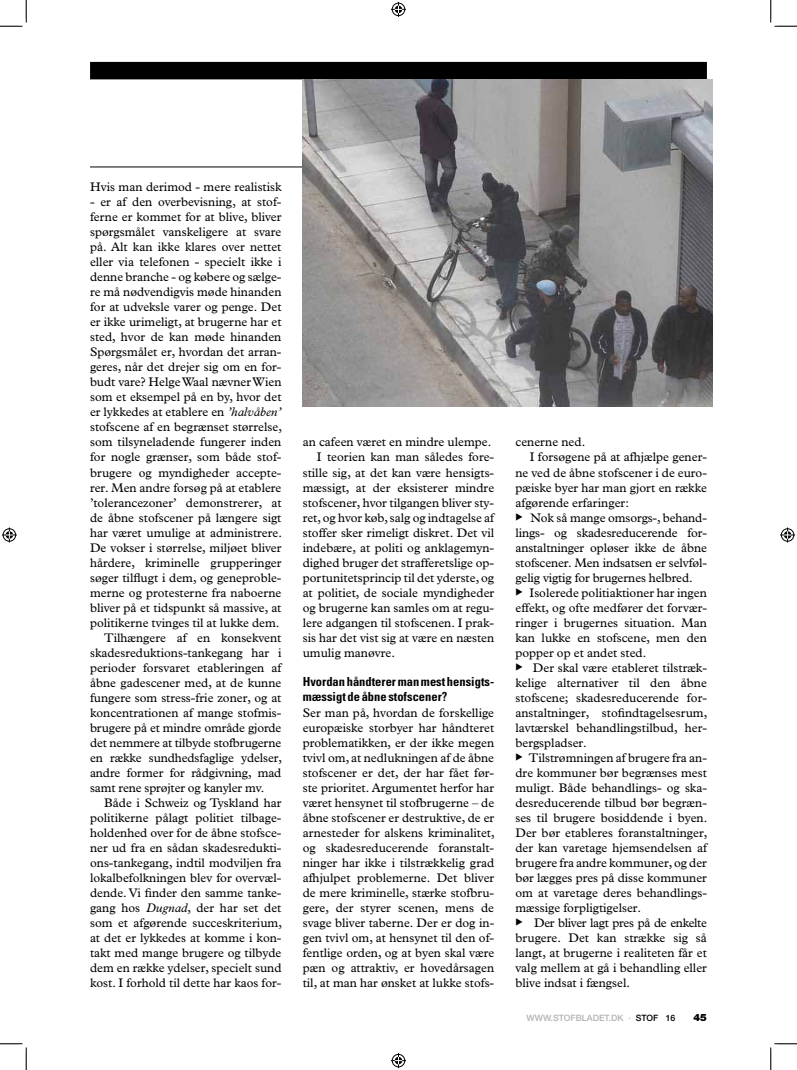
<style>
.page{position:relative;width:797px;height:1070px;background:#fff}
.page>*{position:absolute;margin:0;border:0;box-sizing:border-box;transform-origin:0 0}
.t1{font:12.5px/15px "Plantin";color:#000;text-align:justify}
.t2{font:700 condensed 12.5px/15px "Univers";color:#000}
.t3{font:900 10px "Helvetica Neue";color:#000}
.t4{font:500 8.75px "Helvetica Neue";color:#b1b3b4}
.s1{font-style:italic}
.s2{color:#000}
</style>
<div class="page">
<hr style="left:90px;top:167px;width:617px;height:1px;background:#000">
<div style="left:90px;top:62px;width:617px;height:17px;background:#000"></div>
<img style="left:303px;top:79px;width:409px;height:327px">
<svg style="left:0;top:0;width:27px;height:27px"></svg>
<svg style="left:0;top:1043px;width:27px;height:26px"></svg>
<svg style="left:770px;top:0;width:27px;height:27px"></svg>
<svg style="left:770px;top:1043px;width:27px;height:26px"></svg>
<svg style="left:391px;top:2px;width:15px;height:15px"></svg>
<svg style="left:391px;top:1053px;width:15px;height:15px"></svg>
<svg style="left:2px;top:527px;width:15px;height:15px"></svg>
<svg style="left:780px;top:527px;width:15px;height:15px"></svg>
<p class="t1" style="left:90px;top:179px;width:193px">Hvis man derimod - mere realistisk</p>
<p class="t1" style="left:90px;top:194px;width:193px">- er af den overbevisning, at stof-</p>
<p class="t1" style="left:90px;top:209px;width:193px">ferne er kommet for at blive, bliver</p>
<p class="t1" style="left:90px;top:224px;width:193px">spørgsmålet vanskeligere at svare</p>
<p class="t1" style="left:90px;top:239px;width:193px">på. Alt kan ikke klares over nettet</p>
<p class="t1" style="left:90px;top:254px;width:193px">eller via telefonen - specielt ikke i</p>
<p class="t1" style="left:90px;top:269px;width:193px">denne branche - og købere og sælge-</p>
<p class="t1" style="left:90px;top:284px;width:193px">re må nødvendigvis møde hinanden</p>
<p class="t1" style="left:90px;top:299px;width:193px">for at udveksle varer og penge. Det</p>
<p class="t1" style="left:90px;top:314px;width:193px">er ikke urimeligt, at brugerne har et</p>
<p class="t1" style="left:90px;top:329px;width:193px">sted, hvor de kan møde hinanden</p>
<p class="t1" style="left:90px;top:344px;width:193px">Spørgsmålet er, hvordan det arran-</p>
<p class="t1" style="left:90px;top:359px;width:193px">geres, når det drejer sig om en for-</p>
<p class="t1" style="left:90px;top:374px;width:193px">budt vare? Helge Waal nævner Wien</p>
<p class="t1" style="left:90px;top:389px;width:193px">som et eksempel på en by, hvor det</p>
<p class="t1" style="left:90px;top:404px;width:193px">er lykkedes at etablere en <span class="s1">’halvåben’</span></p>
<p class="t1" style="left:90px;top:419px;width:193px">stofscene af en begrænset størrelse,</p>
<p class="t1" style="left:90px;top:434px;width:193px">som tilsyneladende fungerer inden</p>
<p class="t1" style="left:90px;top:449px;width:193px">for nogle grænser, som både stof-</p>
<p class="t1" style="left:90px;top:464px;width:193px">brugere og myndigheder accepte-</p>
<p class="t1" style="left:90px;top:479px;width:193px">rer. Men andre forsøg på at etablere</p>
<p class="t1" style="left:90px;top:494px;width:193px">’tolerancezoner’ demonstrerer, at</p>
<p class="t1" style="left:90px;top:509px;width:193px">de åbne stofscener på længere sigt</p>
<p class="t1" style="left:90px;top:524px;width:193px">har været umulige at administrere.</p>
<p class="t1" style="left:90px;top:539px;width:193px">De vokser i størrelse, miljøet bliver</p>
<p class="t1" style="left:90px;top:554px;width:193px">hårdere, kriminelle grupperinger</p>
<p class="t1" style="left:90px;top:569px;width:193px">søger tilflugt i dem, og geneproble-</p>
<p class="t1" style="left:90px;top:584px;width:193px">merne og protesterne fra naboerne</p>
<p class="t1" style="left:90px;top:599px;width:193px">bliver på et tidspunkt så massive, at</p>
<p class="t1" style="left:90px;top:614px;width:191px">politikerne tvinges til at lukke dem.</p>
<p class="t1" style="left:104px;top:629px;width:179px">Tilhængere af en konsekvent</p>
<p class="t1" style="left:90px;top:644px;width:193px">skadesreduktions-tankegang har i</p>
<p class="t1" style="left:90px;top:659px;width:193px">perioder forsvaret etableringen af</p>
<p class="t1" style="left:90px;top:674px;width:193px">åbne gadescener med, at de kunne</p>
<p class="t1" style="left:90px;top:689px;width:193px">fungere som stress-frie zoner, og at</p>
<p class="t1" style="left:90px;top:704px;width:193px">koncentrationen af mange stofmis-</p>
<p class="t1" style="left:90px;top:719px;width:193px">brugere på et mindre område gjorde</p>
<p class="t1" style="left:90px;top:734px;width:193px">det nemmere at tilbyde stofbrugerne</p>
<p class="t1" style="left:90px;top:749px;width:193px">en række sundhedsfaglige ydelser,</p>
<p class="t1" style="left:90px;top:764px;width:193px">andre former for rådgivning, mad</p>
<p class="t1" style="left:90px;top:779px;width:176px">samt rene sprøjter og kanyler mv.</p>
<p class="t1" style="left:104px;top:794px;width:179px">Både i Schweiz og Tyskland har</p>
<p class="t1" style="left:90px;top:809px;width:193px">politikerne pålagt politiet tilbage-</p>
<p class="t1" style="left:90px;top:824px;width:193px">holdenhed over for de åbne stofsce-</p>
<p class="t1" style="left:90px;top:839px;width:193px">ner ud fra en sådan skadesredukti-</p>
<p class="t1" style="left:90px;top:854px;width:193px">ons-tankegang, indtil modviljen fra</p>
<p class="t1" style="left:90px;top:869px;width:193px">lokalbefolkningen blev for overvæl-</p>
<p class="t1" style="left:90px;top:884px;width:193px">dende. Vi finder den samme tanke-</p>
<p class="t1" style="left:90px;top:899px;width:193px">gang hos <span class="s1">Dugnad</span>, der har set det</p>
<p class="t1" style="left:90px;top:914px;width:193px">som et afgørende succeskriterium,</p>
<p class="t1" style="left:90px;top:929px;width:193px">at det er lykkedes at komme i kon-</p>
<p class="t1" style="left:90px;top:944px;width:193px">takt med mange brugere og tilbyde</p>
<p class="t1" style="left:90px;top:959px;width:193px">dem en række ydelser, specielt sund</p>
<p class="t1" style="left:90px;top:974px;width:193px">kost. I forhold til dette har kaos for-</p>
<p class="t1" style="left:303px;top:434px;width:190px">an cafeen været en mindre ulempe.</p>
<p class="t1" style="left:317px;top:449px;width:179px">I teorien kan man således fore-</p>
<p class="t1" style="left:303px;top:464px;width:193px">stille sig, at det kan være hensigts-</p>
<p class="t1" style="left:303px;top:479px;width:193px">mæssigt, at der eksisterer mindre</p>
<p class="t1" style="left:303px;top:494px;width:193px">stofscener, hvor tilgangen bliver sty-</p>
<p class="t1" style="left:303px;top:509px;width:193px">ret, og hvor køb, salg og indtagelse af</p>
<p class="t1" style="left:303px;top:524px;width:193px">stoffer sker rimeligt diskret. Det vil</p>
<p class="t1" style="left:303px;top:539px;width:193px">indebære, at politi og anklagemyn-</p>
<p class="t1" style="left:303px;top:554px;width:193px">dighed bruger det strafferetslige op-</p>
<p class="t1" style="left:303px;top:569px;width:193px">portunitetsprincip til det yderste, og</p>
<p class="t1" style="left:303px;top:584px;width:193px">at politiet, de sociale myndigheder</p>
<p class="t1" style="left:303px;top:599px;width:193px">og brugerne kan samles om at regu-</p>
<p class="t1" style="left:303px;top:614px;width:193px">lere adgangen til stofscenen. I prak-</p>
<p class="t1" style="left:303px;top:629px;width:193px">sis har det vist sig at være en næsten</p>
<p class="t1" style="left:303px;top:644px;width:94px">umulig manøvre.</p>
<p class="t2" style="left:303px;top:673px;width:193px">Hvordan håndterer man mest hensigts&shy;mæssigt de åbne stofscener?</p>
<p class="t1" style="left:303px;top:704px;width:193px">Ser man på, hvordan de forskellige europæiske storbyer har håndteret problematikken, er der ikke megen tvivl om, at nedlukningen af de åbne stofscener er det, der har fået før&shy;ste prioritet. Argumentet herfor har været hensynet til stofbrugerne – de åbne stofscener er destruktive, de er arnesteder for alskens kriminalitet, og skadesreducerende foranstalt&shy;ninger har ikke i tilstrækkelig grad afhjulpet problemerne. Det bliver de mere kriminelle, stærke stofbru&shy;gere, der styrer scenen, mens de svage bliver taberne. Der er dog in&shy;gen tvivl om, at hensynet til den of&shy;fentlige orden, og at byen skal være pæn og attraktiv, er hovedårsagen til, at man har ønsket at lukke stofs-</p>
<p class="t1" style="left:515px;top:434px;width:71px">cenerne ned.</p>
<p class="t1" style="left:529px;top:449px;width:179px">I forsøgene på at afhjælpe gener-</p>
<p class="t1" style="left:515px;top:464px;width:193px">ne ved de åbne stofscener i de euro-</p>
<p class="t1" style="left:515px;top:479px;width:193px">pæiske byer har man gjort en række</p>
<p class="t1" style="left:515px;top:494px;width:115px">afgørende erfaringer:</p>
<p class="t1" style="left:515px;top:509px;width:193px">◆ Nok så mange omsorgs-, behand&shy;lings- og skadesreducerende for&shy;anstaltninger opløser ikke de åbne stofscener. Men indsatsen er selvføl&shy;gelig vigtig for brugernes helbred.</p>
<p class="t1" style="left:515px;top:584px;width:193px">◆ Isolerede politiaktioner har ingen effekt, og ofte medfører det forvær&shy;ringer i brugernes situation. Man kan lukke en stofscene, men den popper op et andet sted.</p>
<p class="t1" style="left:515px;top:659px;width:193px">◆ Der skal være etableret tilstræk&shy;kelige alternativer til den åbne stofscene; skadesreducerende for&shy;anstaltninger, stofindtagelsesrum, lavtærskel behandlingstilbud, her&shy;bergspladser.</p>
<p class="t1" style="left:515px;top:749px;width:193px">◆ Tilstrømningen af brugere fra an&shy;dre kommuner bør begrænses mest muligt. Både behandlings- og ska&shy;desreducerende tilbud bør begræn&shy;ses til brugere bosiddende i byen.<br>Der bør etableres foranstaltninger, der kan varetage hjemsendelsen af brugere fra andre kommuner, og der bør lægges pres på disse kommuner om at varetage deres behandlings&shy;mæssige forpligtigelser.</p>
<p class="t1" style="left:515px;top:914px;width:193px">◆ Der bliver lagt pres på de enkelte brugere. Det kan strække sig så langt, at brugerne i realiteten får et valg mellem at gå i behandling eller blive indsat i fængsel.</p>
<p class="t4" style="left:526px;top:1012px;width:150px">WWW.STOFBLADET.DK · <span class="s2">STOF 16</span></p>
<p class="t3" style="left:693px;top:1011px;width:15px">45</p>
</div>
